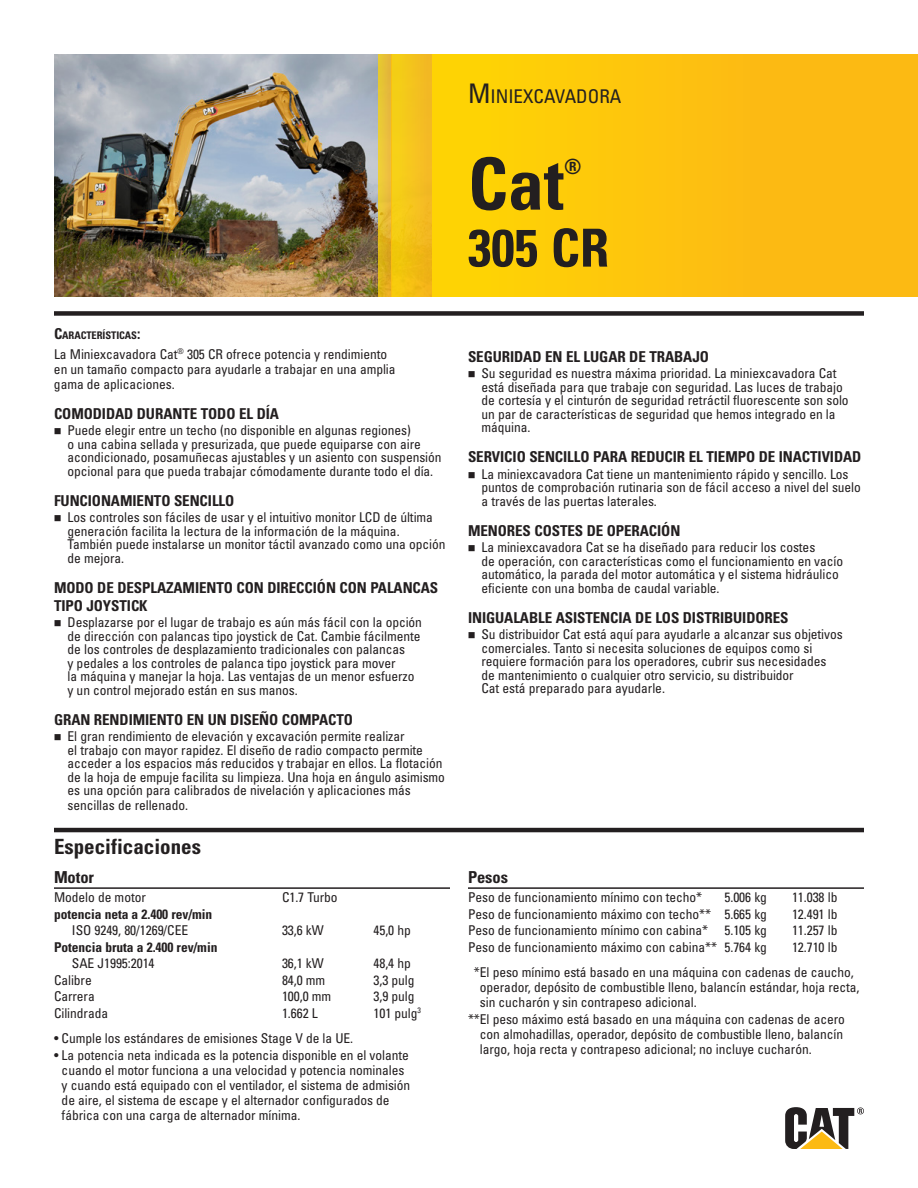
<style>
.page{position:relative;width:918px;height:1188px;background:#fff}
.page>*{position:absolute;margin:0;border:0;box-sizing:border-box;transform-origin:0 0}
.t1{font:700 condensed 72px "Univers LT Std";color:#231f20}
.t2{font:700 condensed 52.5px "Univers LT Std";color:#231f20}
.t3{font:700 condensed 21px "Univers LT Std";color:#231f20}
.t4{font:condensed 18.9px "Univers LT Std";color:#231f20}
.t5{font:700 condensed 16.5px "Univers LT Std";letter-spacing:-.005em;color:#231f20}
.t6{font:700 condensed 15px/18px "Univers LT Std";letter-spacing:-.005em;color:#231f20}
.t7{font:condensed 13.5px/13.5px "Univers LT Std";letter-spacing:-.005em;color:#231f20}
.t8{font:700 condensed 13.5px "Univers LT Std";letter-spacing:-.005em;color:#231f20}
.t9{font:700 condensed 10.5px "Univers LT Std";letter-spacing:-.005em;color:#231f20}
.s1{font-size:27px}
.s2{font-size:15px}
.s3{color:#fff}
</style>
<div class="page">
<img style="left:54px;top:54px;width:324px;height:243px">
<div style="left:54px;top:311px;width:810px;height:5px;background:#231f20"></div>
<div style="left:432px;top:54px;width:486px;height:243px;background:linear-gradient(to right,#ffd404,#fcb417)"></div>
<div style="left:392px;top:54px;width:40px;height:243px;background:linear-gradient(to right,#f5d112,#f2b622)"></div>
<svg style="left:378px;top:54px;width:14px;height:243px;background:#e7bc2d"></svg>
<hr style="left:54px;top:887px;width:396px;height:2px;background:#231f20">
<hr style="left:468px;top:887px;width:396px;height:2px;background:#231f20">
<hr style="left:54px;top:828px;width:810px;height:4px;background:#231f20">
<svg style="left:785px;top:1107px;width:79px;height:42px"></svg>
<h3 class="t4" style="left:468px;top:84px;width:155px"><span class="s1">M</span>INIEXCAVADORA</h3>
<h1 class="t1" style="left:468px;top:140px;width:98px">Cat</h1>
<h3 class="t3" style="left:564px;top:153px;width:19px">®</h3>
<h2 class="t2" style="left:468px;top:216px;width:143px">305 CR</h2>
<p class="t9" style="left:54px;top:329px;width:88px"><span class="s2">C</span>ARACTERÍSTICAS<span class="s2">:</span></p>
<p class="t7" style="left:54px;top:346px;width:343px;line-height:15px">La Miniexcavadora Cat<sup>®</sup> 305 CR ofrece potencia y rendimiento en un tamaño compacto para ayudarle a trabajar en una amplia gama de aplicaciones.</p>
<p class="t6" style="left:54px;top:404px;width:227px">COMODIDAD DURANTE TODO EL DÍA</p>
<p class="t7" style="left:68px;top:424px;width:376px">Puede elegir entre un techo (no disponible en algunas regiones)<br>o una cabina sellada y presurizada, que puede equiparse con aire acondicionado, posamuñecas ajustables y un asiento con suspensión opcional para que pueda trabajar cómodamente durante todo el día.</p>
<p class="t6" style="left:54px;top:491px;width:182px">FUNCIONAMIENTO SENCILLO</p>
<p class="t7" style="left:68px;top:511px;width:380px">Los controles son fáciles de usar y el intuitivo monitor LCD de última generación facilita la lectura de la información de la máquina.<br>También puede instalarse un monitor táctil avanzado como una opción de mejora.</p>
<p class="t6" style="left:54px;top:578px;width:386px">MODO DE DESPLAZAMIENTO CON DIRECCIÓN CON PALANCAS<br>TIPO JOYSTICK</p>
<p class="t7" style="left:68px;top:616px;width:356px">Desplazarse por el lugar de trabajo es aún más fácil con la opción de dirección con palancas tipo joystick de Cat. Cambie fácilmente de los controles de desplazamiento tradicionales con palancas<br>y pedales a los controles de palanca tipo joystick para mover<br>la máquina y manejar la hoja. Las ventajas de un menor esfuerzo y un control mejorado están en sus manos.</p>
<p class="t6" style="left:54px;top:710px;width:300px">GRAN RENDIMIENTO EN UN DISEÑO COMPACTO</p>
<p class="t7" style="left:68px;top:730px;width:379px">El gran rendimiento de elevación y excavación permite realizar<br>el trabajo con mayor rapidez. El diseño de radio compacto permite acceder a los espacios más reducidos y trabajar en ellos. La flotación de la hoja de empuje facilita su limpieza. Una hoja en ángulo asimismo es una opción para calibrados de nivelación y aplicaciones más</p>
<p class="t7" style="left:68px;top:799px;width:122px">sencillas de rellenado.</p>
<h3 class="t3" style="left:54px;top:833px;width:148px">Especificaciones</h3>
<p class="t5" style="left:54px;top:867px;width:41px">Motor</p>
<p class="t7" style="left:54px;top:891px;width:93px">Modelo de motor</p>
<p class="t7" style="left:282px;top:891px;width:57px">C1.7 Turbo</p>
<p class="t8" style="left:54px;top:906px;width:160px">potencia neta a 2.400 rev/min</p>
<p class="t7" style="left:72px;top:924px;width:118px">ISO 9249, 80/1269/CEE</p>
<p class="t7" style="left:282px;top:924px;width:43px">33,6 kW</p>
<p class="t7" style="left:374px;top:924px;width:39px">45,0 hp</p>
<p class="t8" style="left:54px;top:939px;width:165px">Potencia bruta a 2.400 rev/min</p>
<p class="t7" style="left:72px;top:957px;width:84px">SAE J1995:2014</p>
<p class="t7" style="left:282px;top:957px;width:43px">36,1 kW</p>
<p class="t7" style="left:374px;top:957px;width:39px">48,4 hp</p>
<p class="t7" style="left:54px;top:973px;width:39px">Calibre</p>
<p class="t7" style="left:282px;top:973px;width:45px">84,0 mm</p>
<p class="t7" style="left:374px;top:973px;width:43px">3,3 pulg</p>
<p class="t7" style="left:54px;top:990px;width:42px">Carrera</p>
<p class="t7" style="left:282px;top:990px;width:51px">100,0 mm</p>
<p class="t7" style="left:374px;top:990px;width:43px">3,9 pulg</p>
<p class="t7" style="left:54px;top:1006px;width:56px">Cilindrada</p>
<p class="t7" style="left:282px;top:1006px;width:37px">1.662 L</p>
<p class="t7" style="left:374px;top:1006px;width:49px">101 pulg<sup>3</sup></p>
<p class="t7" style="left:54px;top:1032px;width:301px">• Cumple los estándares de emisiones Stage V de la UE.</p>
<p class="t7" style="left:62px;top:1047px;width:350px;line-height:15px;text-indent:-8px">• La potencia neta indicada es la potencia disponible en el volante cuando el motor funciona a una velocidad y potencia nominales y cuando está equipado con el ventilador, el sistema de admisión de aire, el sistema de escape y el alternador configurados de fábrica con una carga de alternador mínima.</p>
<p class="t6" style="left:468px;top:347px;width:242px">SEGURIDAD EN EL LUGAR DE TRABAJO</p>
<p class="t7" style="left:482px;top:367px;width:369px">Su seguridad es nuestra máxima prioridad. La miniexcavadora Cat está diseñada para que trabaje con seguridad. Las luces de trabajo de cortesía y el cinturón de seguridad retráctil fluorescente son solo un par de características de seguridad que hemos integrado en la máquina.</p>
<p class="t6" style="left:468px;top:448px;width:395px">SERVICIO SENCILLO PARA REDUCIR EL TIEMPO DE INACTIVIDAD</p>
<p class="t7" style="left:482px;top:467px;width:381px">La miniexcavadora Cat tiene un mantenimiento rápido y sencillo. Los puntos de comprobación rutinaria son de fácil acceso a nivel del suelo a través de las puertas laterales.</p>
<p class="t6" style="left:468px;top:521px;width:214px">MENORES COSTES DE OPERACIÓN</p>
<p class="t7" style="left:482px;top:541px;width:363px">La miniexcavadora Cat se ha diseñado para reducir los costes<br>de operación, con características como el funcionamiento en vacío automático, la parada del motor automática y el sistema hidráulico eficiente con una bomba de caudal variable.</p>
<p class="t6" style="left:468px;top:608px;width:322px">INIGUALABLE ASISTENCIA DE LOS DISTRIBUIDORES</p>
<p class="t7" style="left:482px;top:628px;width:363px">Su distribuidor Cat está aquí para ayudarle a alcanzar sus objetivos comerciales. Tanto si necesita soluciones de equipos como si requiere formación para los operadores, cubrir sus necesidades de mantenimiento o cualquier otro servicio, su distribuidor<br>Cat está preparado para ayudarle.</p>
<p class="t5" style="left:468px;top:867px;width:41px">Pesos</p>
<p class="t7" style="left:468px;top:891px;width:236px">Peso de funcionamiento mínimo con techo*</p>
<p class="t7" style="left:724px;top:891px;width:44px">5.006 kg</p>
<p class="t7" style="left:792px;top:891px;width:47px">11.038 lb</p>
<p class="t7" style="left:468px;top:907px;width:301px">Peso de funcionamiento máximo con techo** 5.665 kg</p>
<p class="t7" style="left:792px;top:907px;width:47px">12.491 lb</p>
<p class="t7" style="left:468px;top:924px;width:301px">Peso de funcionamiento mínimo con cabina* 5.105 kg</p>
<p class="t7" style="left:792px;top:924px;width:47px">11.257 lb</p>
<p class="t7" style="left:468px;top:940px;width:301px">Peso de funcionamiento máximo con cabina** 5.764 kg</p>
<p class="t7" style="left:468px;top:934px;width:387px;line-height:25.5px;text-indent:324px">12.710 lb <span class="s3">*</span>*El peso mínimo está basado en una máquina con cadenas de caucho,</p>
<p class="t7" style="left:480px;top:980px;width:381px;line-height:15px">operador, depósito de combustible lleno, balancín estándar, hoja recta, sin cucharón y sin contrapeso adicional.</p>
<p class="t7" style="left:480px;top:1011px;width:367px;line-height:15px;text-indent:-12px">**El peso máximo está basado en una máquina con cadenas de acero con almohadillas, operador, depósito de combustible lleno, balancín largo, hoja recta y contrapeso adicional; no incluye cucharón.</p>
</div>
